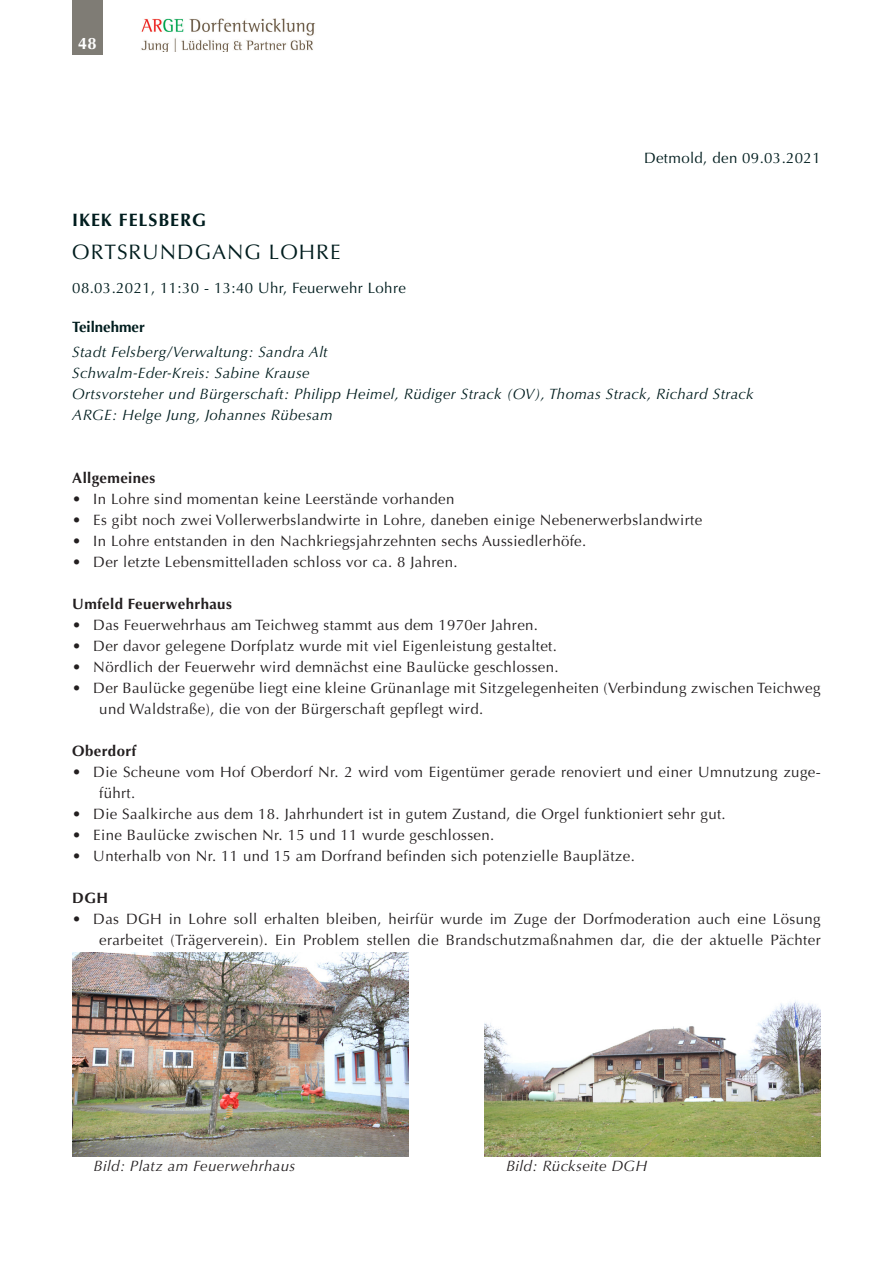
<style>
.page{position:relative;width:893px;height:1263px;background:#fff}
.page>*{position:absolute;margin:0;border:0;box-sizing:border-box;transform-origin:0 0}
.Überschrift_02{font:21px "Optima";letter-spacing:.05em;color:#001d1e}
.Überschrift_01{font:700 18px "Optima";letter-spacing:.05em;color:#001d1e}
.t1{font:700 16.5px "Optima";color:#fff}
.t2{font:15px/21px "Optima";letter-spacing:.025em;color:#231f20}
.t3{font:italic 15px "Optima";letter-spacing:.025em;color:#001d1e}
.t4{font:15px "Optima";letter-spacing:.025em;color:#001d1e}
.Normal_Eingerückt{font:italic 15px "Optima";letter-spacing:.025em;color:#231f20}
.t5{font:700 15px "Optima";letter-spacing:.025em;color:#231f20}
.Überschrift_2{font:700 15px "Optima";color:#001d1e}
</style>
<div class="page">
<div style="left:72px;top:0;width:31px;height:55px;background:#7f7c75"></div>
<img style="left:141px;top:18px;width:175px;height:33px">
<img style="left:72px;top:953px;width:336px;height:204px">
<img style="left:485px;top:1000px;width:336px;height:157px">
<p class="t1" style="left:78px;top:34px;width:20px">48</p>
<p class="t4" style="left:644px;top:149px;width:178px">Detmold, den 09.03.2021</p>
<p class="Überschrift_01" style="left:72px;top:209px;width:135px">IKEK FELSBERG</p>
<p class="Überschrift_02" style="left:72px;top:240px;width:270px">ORTSRUNDGANG LOHRE</p>
<p class="t4" style="left:72px;top:279px;width:335px">08.03.2021, 11:30 - 13:40 Uhr, Feuerwehr Lohre</p>
<p class="Überschrift_2" style="left:72px;top:318px;width:74px">Teilnehmer</p>
<p class="t3" style="left:72px;top:344px;width:257px">Stadt Felsberg/Verwaltung: Sandra Alt</p>
<p class="t3" style="left:72px;top:365px;width:239px">Schwalm-Eder-Kreis: Sabine Krause</p>
<p class="t3" style="left:72px;top:386px;width:683px">Ortsvorsteher und Bürgerschaft: Philipp Heimel, Rüdiger Strack (OV), Thomas Strack, Richard Strack</p>
<p class="t3" style="left:72px;top:407px;width:262px">ARGE: Helge Jung, Johannes Rübesam</p>
<p class="t5" style="left:72px;top:470px;width:84px">Allgemeines</p>
<p class="t2" style="left:72px;top:489px;width:384px">• In Lohre sind momentan keine Leerstände vorhanden</p>
<p class="t2" style="left:72px;top:510px;width:631px">• Es gibt noch zwei Vollerwerbslandwirte in Lohre, daneben einige Nebenerwerbslandwirte</p>
<p class="t2" style="left:72px;top:531px;width:516px">• In Lohre entstanden in den Nachkriegsjahrzehnten sechs Aussiedlerhöfe.</p>
<p class="t2" style="left:72px;top:552px;width:387px">• Der letzte Lebensmittelladen schloss vor ca. 8 Jahren.</p>
<p class="t5" style="left:72px;top:596px;width:161px">Umfeld Feuerwehrhaus</p>
<p class="t2" style="left:72px;top:615px;width:467px">• Das Feuerwehrhaus am Teichweg stammt aus dem 1970er Jahren.</p>
<p class="t2" style="left:72px;top:636px;width:486px">• Der davor gelegene Dorfplatz wurde mit viel Eigenleistung gestaltet.</p>
<p class="t2" style="left:72px;top:657px;width:488px">• Nördlich der Feuerwehr wird demnächst eine Baulücke geschlossen.</p>
<p class="t2" style="left:99px;top:678px;width:723px;text-indent:-27px">• Der Baulücke gegenübe liegt eine kleine Grünanlage mit Sitzgelegenheiten (Verbindung zwischen Teichweg und Waldstraße), die von der Bürgerschaft gepflegt wird.</p>
<p class="t5" style="left:72px;top:743px;width:66px">Oberdorf</p>
<p class="t2" style="left:99px;top:762px;width:723px;text-indent:-27px">• Die Scheune vom Hof Oberdorf Nr. 2 wird vom Eigentümer gerade renoviert und einer Umnutzung zuge&shy;führt.</p>
<p class="t2" style="left:72px;top:804px;width:655px">• Die Saalkirche aus dem 18. Jahrhundert ist in gutem Zustand, die Orgel funktioniert sehr gut.</p>
<p class="t2" style="left:72px;top:825px;width:423px">• Eine Baulücke zwischen Nr. 15 und 11 wurde geschlossen.</p>
<p class="t2" style="left:72px;top:846px;width:564px">• Unterhalb von Nr. 11 und 15 am Dorfrand befinden sich potenzielle Bauplätze.</p>
<p class="t5" style="left:72px;top:890px;width:37px">DGH</p>
<p class="t2" style="left:72px;top:909px;width:750px;text-align:right">• Das DGH in Lohre soll erhalten bleiben, heirfür wurde im Zuge der Dorfmoderation auch eine Lösung erarbeitet (Trägerverein). Ein Problem stellen die Brandschutzmaßnahmen dar, die der aktuelle Pächter</p>
<p class="Normal_Eingerückt" style="left:94px;top:1157px;width:203px">Bild: Platz am Feuerwehrhaus</p>
<p class="Normal_Eingerückt" style="left:506px;top:1157px;width:143px">Bild: Rückseite DGH</p>
</div>
